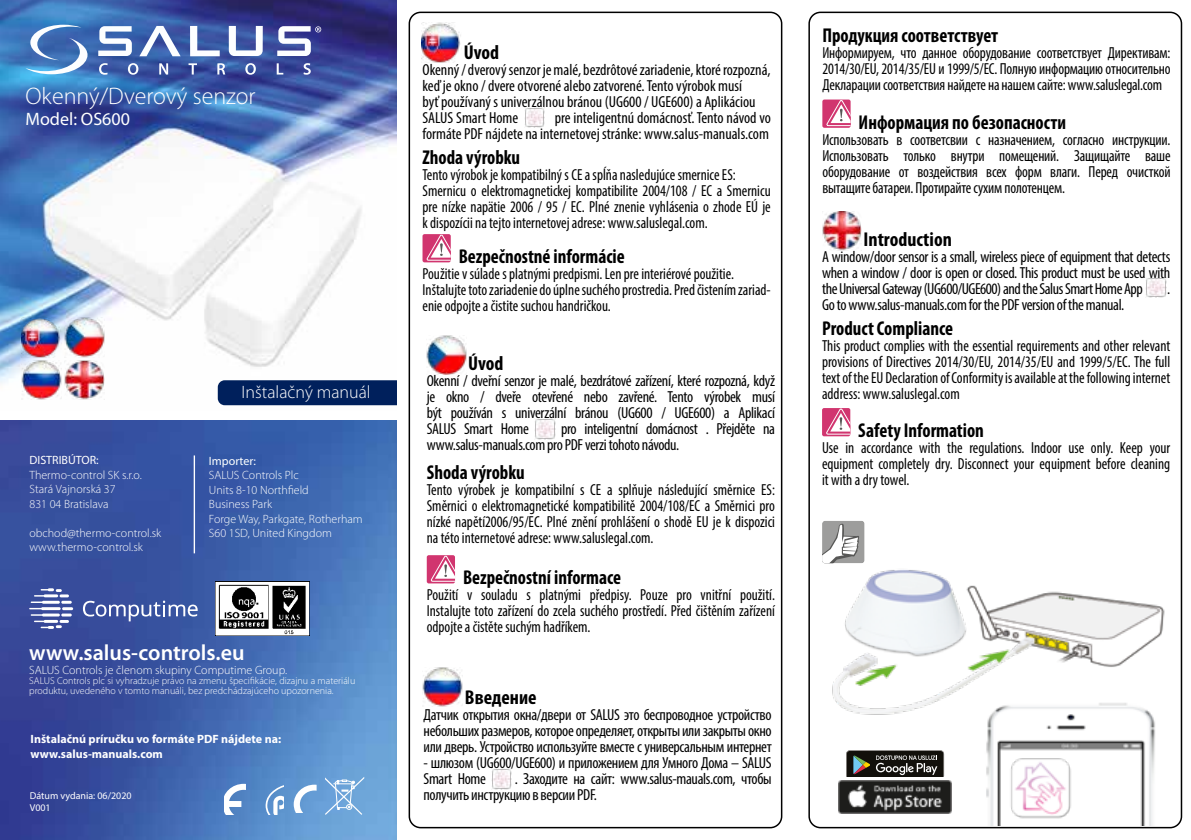
<style>
.page{position:relative;width:1191px;height:840px;background:#fff}
.page>*{position:absolute;margin:0;border:0;box-sizing:border-box;transform-origin:0 0}
.t1{font:300 24px "Myriad Pro";color:#fff}
.t2{font:600 22px "Myriad Pro";color:#fff}
.t3{font:700 condensed 20px "Myriad Pro";color:#000;scale:.95 1}
.t4{font:700 condensed 20px "Myriad Pro";color:#000}
.t5{font:300 18px "Myriad Pro";color:#fff}
.t6{font:18px "Myriad Pro";color:#fff}
.t7{font:condensed 16px/16px "Myriad Pro";color:#000;text-align:justify;scale:.95 1}
.t8{font:condensed 16px/16px "Myriad Pro";color:#000;text-align:justify}
.t9{font:condensed 16px/16px "Myriad Pro";letter-spacing:-.02em;color:#000}
.t10{font:300 12px/14.4px "Myriad Pro";color:#fff}
.t11{font:700 12px/14.4px "Myriad Pro";color:#fff}
.t12{font:12px "Myriad Pro";color:#fff}
.t13{font:300 10px/10px "Myriad Pro";color:#fff}
.t14{font:10px/12px "Myriad Pro";color:#fff}
</style>
<div class="page">
<img style="left:986px;top:738px;width:169px;height:86px">
<img style="left:0;top:0;width:397px;height:406px">
<svg style="left:98px;top:26px;width:34px;height:30px"></svg>
<svg style="left:277px;top:26px;width:44px;height:30px"></svg>
<svg style="left:229px;top:26px;width:34px;height:30px"></svg>
<svg style="left:139px;top:26px;width:42px;height:30px"></svg>
<svg style="left:190px;top:26px;width:30px;height:30px"></svg>
<svg style="left:26px;top:25px;width:61px;height:49px"></svg>
<svg style="left:99px;top:63px;width:9px;height:12px"></svg>
<svg style="left:128px;top:63px;width:10px;height:12px"></svg>
<svg style="left:159px;top:63px;width:9px;height:11px"></svg>
<svg style="left:188px;top:63px;width:9px;height:11px"></svg>
<svg style="left:217px;top:63px;width:8px;height:11px"></svg>
<svg style="left:245px;top:63px;width:11px;height:12px"></svg>
<svg style="left:277px;top:63px;width:6px;height:11px"></svg>
<svg style="left:303px;top:63px;width:8px;height:12px"></svg>
<div style="left:218px;top:380px;width:179px;height:25px;background:#00205c"></div>
<img style="left:0;top:420px;width:397px;height:419px">
<hr style="left:194px;top:455px;width:1px;height:98px;background:#fff">
<div style="left:408px;top:12px;width:374px;height:815px;border:2px solid #000;border-radius:11px"></div>
<div style="left:808px;top:12px;width:374px;height:815px;border:2px solid #000;border-radius:11px"></div>
<img style="left:525px;top:107px;width:20px;height:21px">
<img style="left:1146px;top:278px;width:20px;height:20px">
<img style="left:535px;top:419px;width:20px;height:20px">
<img style="left:492px;top:768px;width:20px;height:21px">
<img style="left:824px;top:526px;width:341px;height:212px">
<img style="left:1007px;top:754px;width:66px;height:66px">
<svg style="left:846px;top:750px;width:98px;height:26px;background:#40403a"></svg>
<img style="left:839px;top:780px;width:112px;height:33px">
<svg style="left:822px;top:521px;width:42px;height:42px"></svg>
<div style="left:422px;top:234px;width:29px;height:28px;background:#d1356f;border-radius:2px"></div>
<svg style="left:426px;top:234px;width:25px;height:27px"></svg>
<svg style="left:822px;top:408px;width:28px;height:28px"></svg>
<svg style="left:825px;top:408px;width:25px;height:26px"></svg>
<svg style="left:427px;top:555px;width:28px;height:28px"></svg>
<svg style="left:430px;top:555px;width:25px;height:26px"></svg>
<svg style="left:822px;top:99px;width:28px;height:29px"></svg>
<svg style="left:825px;top:99px;width:25px;height:27px"></svg>
<img style="left:65px;top:360px;width:39px;height:39px">
<img style="left:822px;top:211px;width:39px;height:39px">
<img style="left:65px;top:317px;width:39px;height:40px">
<img style="left:427px;top:335px;width:39px;height:40px">
<img style="left:22px;top:360px;width:40px;height:39px">
<img style="left:422px;top:667px;width:40px;height:39px">
<img style="left:22px;top:318px;width:40px;height:39px">
<img style="left:215px;top:581px;width:94px;height:54px">
<svg style="left:83px;top:600px;width:115px;height:21px;background:#6276b3"></svg>
<svg style="left:29px;top:588px;width:44px;height:40px"></svg>
<svg style="left:265px;top:781px;width:18px;height:32px"></svg>
<svg style="left:224px;top:783px;width:22px;height:30px"></svg>
<svg style="left:294px;top:784px;width:23px;height:28px"></svg>
<svg style="left:326px;top:776px;width:38px;height:38px"></svg>
<img style="left:422px;top:23px;width:39px;height:39px">
<h1 class="t1" style="left:26px;top:83px;width:231px">Okenný/Dverový senzor</h1>
<p class="t6" style="left:26px;top:108px;width:106px">Model: OS600</p>
<p class="t12" style="left:29px;top:453px;width:71px">DISTRIBÚTOR:</p>
<p class="t10" style="left:29px;top:467px;width:114px">Thermo-control SK s.r.o.<br>Stará Vajnorská 37<br>831 04 Bratislava</p>
<p class="t10" style="left:29px;top:525px;width:133px">obchod@thermo-control.sk www.thermo-control.sk</p>
<p class="t5" style="left:242px;top:381px;width:131px">Inštalačný manuál</p>
<p class="t12" style="left:209px;top:453px;width:49px">Importer:</p>
<p class="t10" style="left:209px;top:468px;width:155px">SALUS Controls Plc<br>Units 8-10 Northfield<br>Business Park<br>Forge Way, Parkgate, Rotherham<br>S60 1SD, United Kingdom</p>
<h2 class="t2" style="left:29px;top:638px;width:217px">www.salus-controls.eu</h2>
<p class="t10" style="left:29px;top:662px;width:259px">SALUS Controls je členom skupiny Computime Group.</p>
<p class="t13" style="left:29px;top:675px;width:327px">SALUS Controls plc si vyhradzuje právo na zmenu špecifikácie, dizajnu a materiálu produktu, uvedeného v tomto manuáli, bez predchádzajúceho upozornenia.</p>
<p class="t11" style="left:31px;top:731px;width:252px">Inštalačnú príručku vo formáte PDF nájdete na: www.salus-manuals.com</p>
<p class="t14" style="left:30px;top:789px;width:103px">Dátum vydania: 06/2020<br>V001</p>
<p class="t4" style="left:464px;top:40px;width:37px">Úvod</p>
<p class="t8" style="left:422px;top:62px;width:350px;text-align:left">Okenný / dverový senzor je malé, bezdrôtové zariadenie, ktoré rozpozná, keď je okno / dvere otvorené alebo zatvorené. Tento výrobok musí<br>byť používaný s univerzálnou bránou (UG600 / UGE600) a Aplikáciou SALUS Smart Home</p>
<p class="t8" style="left:422px;top:110px;width:350px;text-align:right">pre inteligentnú domácnosť. Tento návod vo<br>formáte PDF nájdete na internetovej stránke: www.salus-manuals.com</p>
<p class="t3" style="left:422px;top:144px;width:104px">Zhoda výrobku</p>
<p class="t7" style="left:422px;top:166px;width:368px;text-align:left">Tento výrobok je kompatibilný s CE a spĺňa nasledujúce smernice ES:<br>Smernicu o elektromagnetickej kompatibilite 2004/108 / EC a Smernicu pre nízke napätie 2006 / 95 / EC. Plné znenie vyhlásenia o zhode EÚ je k dispozícii na tejto internetovej adrese: www.saluslegal.com.</p>
<p class="t3" style="left:459px;top:244px;width:176px">Bezpečnostné informácie</p>
<p class="t7" style="left:422px;top:265px;width:368px;text-align:left">Použitie v súlade s platnými predpismi. Len pre interiérové použitie.<br>Inštalujte toto zariadenie do úplne suchého prostredia. Pred čistením zariad&shy;enie odpojte a čistite suchou handričkou.</p>
<p class="t4" style="left:468px;top:351px;width:37px">Úvod</p>
<p class="t8" style="left:427px;top:372px;width:350px">Okenní / dveřní senzor je malé, bezdrátové zařízení, které rozpozná, když je okno / dveře otevřené nebo zavřené. Tento výrobek musí být používán s univerzální bránou (UG600 / UGE600) a Aplikací SALUS Smart Home</p>
<p class="t9" style="left:427px;top:420px;width:350px;text-indent:134px">pro inteligentní domácnost . Přejděte na www.salus-manuals.com pro PDF verzi tohoto návodu.</p>
<p class="t3" style="left:427px;top:459px;width:105px">Shoda výrobku</p>
<p class="t7" style="left:427px;top:481px;width:368px">Tento výrobek je kompatibilní s CE a splňuje následující směrnice ES:<br>Směrnici o elektromagnetické kompatibilitě 2004/108/EC a Směrnici pro nízké napětí2006/95/EC. Plné znění prohlášení o shodě EU je k dispozici na této internetové adrese: www.saluslegal.com.</p>
<p class="t3" style="left:463px;top:565px;width:168px">Bezpečnostní informace</p>
<p class="t7" style="left:427px;top:586px;width:368px">Použití v souladu s platnými předpisy. Pouze pro vnitřní použití.<br>Instalujte toto zařízení do zcela suchého prostředí. Před čištěním zařízení odpojte a čistěte suchým hadříkem.</p>
<p class="t4" style="left:465px;top:684px;width:73px">Введение</p>
<p class="t8" style="left:423px;top:706px;width:350px">Датчик открытия окна/двери от SALUS это беспроводное устройство небольших размеров, которое определяет, открыты или закрыты окно или дверь. Устройство используйте вместе с универсальным интернет</p>
<p class="t9" style="left:423px;top:754px;width:350px">- шлюзом (UG600/UGE600) и приложением для Умного Дома – SALUS<br>Smart Home</p>
<p class="t9" style="left:423px;top:770px;width:350px;text-indent:91px">. Заходите на сайт: www.salus-mauals.com, чтобы получить инструкцию в версии PDF.</p>
<p class="t3" style="left:822px;top:23px;width:187px">Продукция соответствует</p>
<p class="t7" style="left:822px;top:44px;width:368px">Информируем, что данное оборудование соответствует Директивам:<br>2014/30/EU, 2014/35/EU и 1999/5/EC. Полную информацию относительно Декларации соответствия найдете на нашем сайте: www.saluslegal.com</p>
<p class="t3" style="left:858px;top:109px;width:220px">Информация по безопасности</p>
<p class="t7" style="left:822px;top:131px;width:368px">Использовать в соответсвии с назначением, согласно инструкции.<br>Использовать только внутри помещений. Защищайте ваше оборудование от воздействия всех форм влаги. Перед очисткой вытащите батареи. Протирайте сухим полотенцем.</p>
<p class="t4" style="left:863px;top:226px;width:90px">Introduction</p>
<p class="t8" style="left:822px;top:248px;width:350px">A window/door sensor is a small, wireless piece of equipment that detects when a window / door is open or closed. This product must be used with the Universal Gateway (UG600/UGE600) and the Salus Smart Home App</p>
<p class="t8" style="left:1167px;top:280px;width:5px">.</p>
<p class="t9" style="left:822px;top:296px;width:304px">Go to www.salus-manuals.com for the PDF version of the manual.</p>
<p class="t3" style="left:822px;top:315px;width:139px">Product Compliance</p>
<p class="t7" style="left:822px;top:337px;width:368px">This product complies with the essential requirements and other relevant provisions of Directives 2014/30/EU, 2014/35/EU and 1999/5/EC. The full text of the EU Declaration of Conformity is available at the following internet address: www.saluslegal.com</p>
<p class="t3" style="left:858px;top:418px;width:134px">Safety Information</p>
<p class="t7" style="left:822px;top:439px;width:368px">Use in accordance with the regulations. Indoor use only. Keep your equipment completely dry. Disconnect your equipment before cleaning it with a dry towel.</p>
</div>
